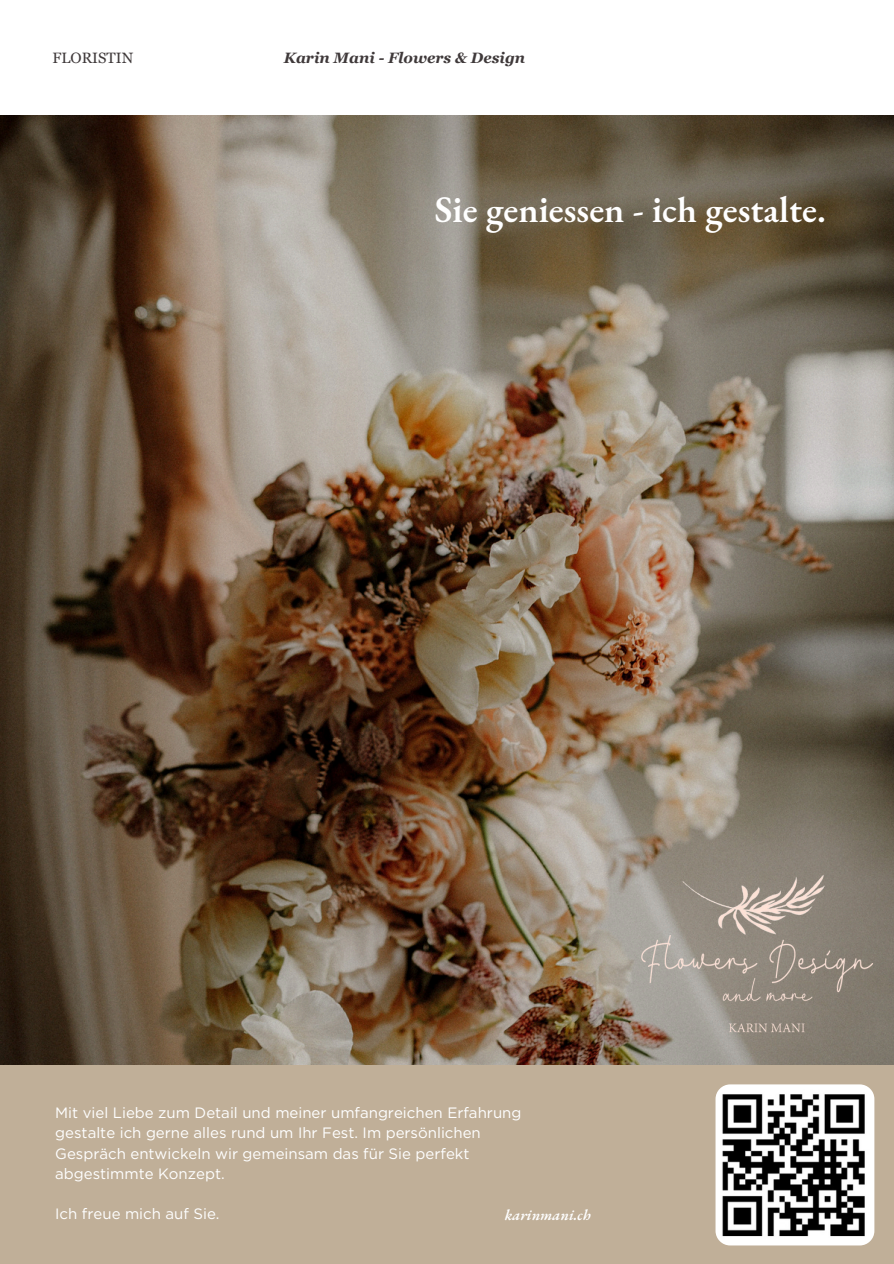
<style>
.page{position:relative;width:894px;height:1264px;background:#fff}
.page>*{position:absolute;margin:0;border:0;box-sizing:border-box;transform-origin:0 0}
.t1{font:600 36.6px "EB Garamond";color:#fff}
.t2{font:15px/20.2px "Gotham";color:#fff}
.t3{font:italic 700 15px "Georgia Pro";color:#3f393a}
.t4{font:italic 600 15px "EB Garamond";color:#fff}
.t5{font:15px "Georgia Pro";color:#3f393a}
</style>
<div class="page">
<img style="left:0;top:116px;width:893px;height:948px">
<div style="left:0;top:1064px;width:893px;height:199px;background:#c0af98"></div>
<img style="left:595px;top:753px;width:298px;height:312px">
<img style="left:715px;top:1084px;width:159px;height:161px;border-radius:15px">
<p class="t5" style="left:53px;top:50px;width:82px">FLORISTIN</p>
<p class="t3" style="left:284px;top:50px;width:243px">Karin Mani - Flowers &amp; Design</p>
<p class="t1" style="left:435px;top:185px;width:392px">Sie geniessen - ich gestalte.</p>
<p class="t2" style="left:55px;top:1102px;width:467px">Mit viel Liebe zum Detail und meiner umfangreichen Erfahrung gestalte ich gerne alles rund um Ihr Fest. Im persönlichen Gespräch entwickeln wir gemeinsam das fü r Sie perfekt abgestimmte Konzept.</p>
<p class="t2" style="left:55px;top:1203px;width:166px">Ich freue mich auf Sie.</p>
<p class="t4" style="left:504px;top:1204px;width:87px">karinmani.ch</p>
</div>
